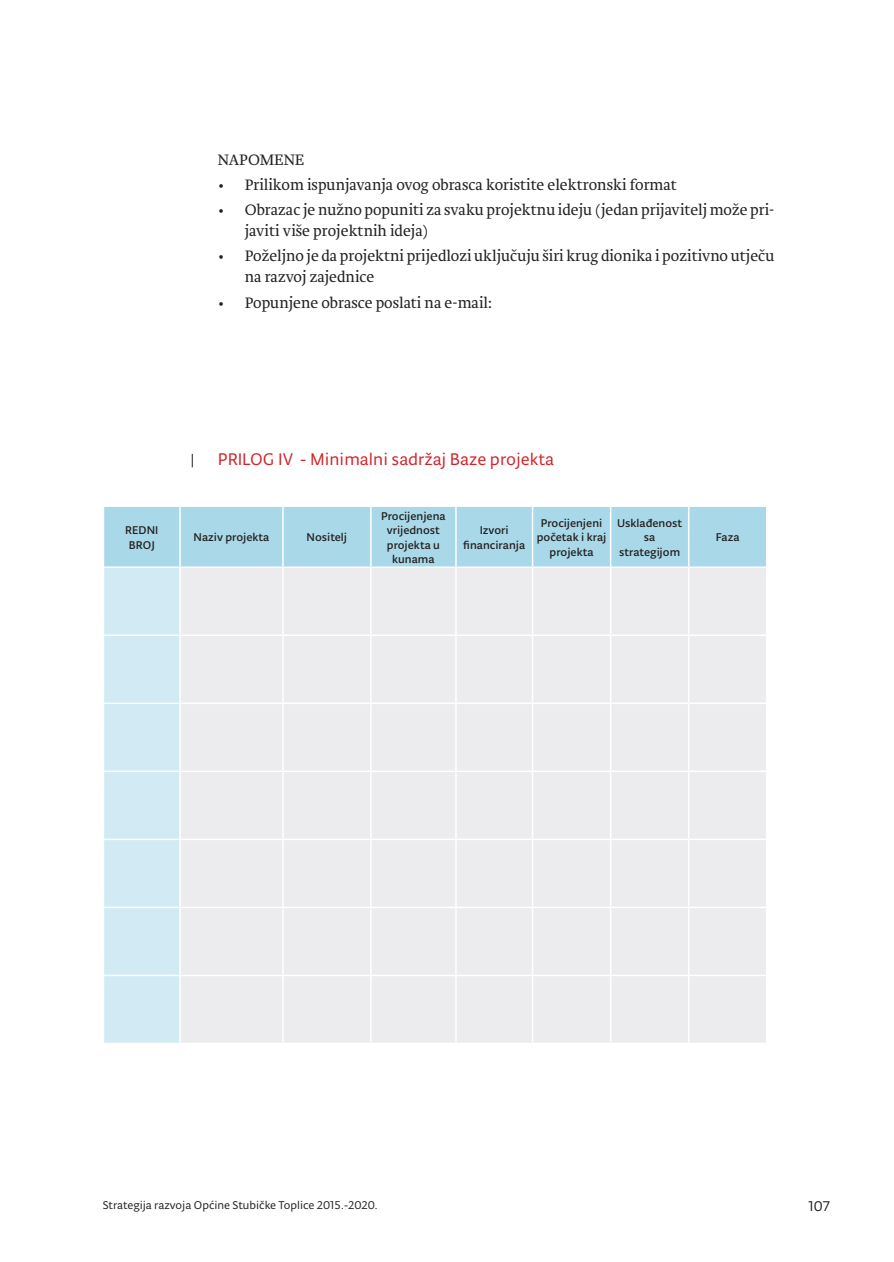
<style>
.page{position:relative;width:894px;height:1262px;background:#fff}
.page>*{position:absolute;margin:0;border:0;box-sizing:border-box;transform-origin:0 0}
.t1{font:18px "Typonine Sans Pro Normal";color:#d1232a}
.t2{font:300 15.75px/21px "Brioni Pro";color:#231f20}
.t3{font:15px "Typonine Sans Pro Normal";color:#231f20}
.t4{font:12px/14.4px "Typonine Sans Pro Text";color:#231f20;text-align:center}
.t5{font:12px "Typonine Sans Pro Normal";color:#231f20}
</style>
<div class="page">
<svg style="left:192px;top:454px;width:1px;height:13px"></svg>
<svg style="left:104px;top:507px;width:662px;height:536px;background:#bce0ed"></svg>
<div style="left:181px;top:568px;width:585px;height:475px;background:#ececee"></div>
<hr style="left:103px;top:566px;width:77px;height:2px;background:#fff">
<hr style="left:103px;top:635px;width:77px;height:1px;background:#fff">
<hr style="left:103px;top:703px;width:77px;height:1px;background:#fff">
<hr style="left:103px;top:771px;width:77px;height:1px;background:#fff">
<hr style="left:103px;top:839px;width:77px;height:1px;background:#fff">
<hr style="left:103px;top:907px;width:77px;height:1px;background:#fff">
<hr style="left:103px;top:975px;width:77px;height:1px;background:#fff">
<hr style="left:179px;top:507px;width:2px;height:59px;background:#fff">
<hr style="left:282px;top:507px;width:2px;height:59px;background:#fff">
<hr style="left:370px;top:507px;width:1px;height:59px;background:#fff">
<hr style="left:455px;top:507px;width:1px;height:59px;background:#fff">
<hr style="left:531px;top:507px;width:2px;height:59px;background:#fff">
<hr style="left:610px;top:507px;width:1px;height:59px;background:#fff">
<hr style="left:688px;top:507px;width:1px;height:59px;background:#fff">
<hr style="left:180px;top:566px;width:103px;height:2px;background:#fff">
<hr style="left:179px;top:568px;width:2px;height:67px;background:#fff">
<hr style="left:283px;top:566px;width:88px;height:2px;background:#fff">
<hr style="left:282px;top:568px;width:2px;height:67px;background:#fff">
<hr style="left:371px;top:566px;width:85px;height:2px;background:#fff">
<hr style="left:370px;top:568px;width:1px;height:67px;background:#fff">
<hr style="left:456px;top:566px;width:76px;height:2px;background:#fff">
<hr style="left:455px;top:568px;width:1px;height:67px;background:#fff">
<hr style="left:532px;top:566px;width:78px;height:2px;background:#fff">
<hr style="left:531px;top:568px;width:2px;height:67px;background:#fff">
<hr style="left:610px;top:566px;width:78px;height:2px;background:#fff">
<hr style="left:610px;top:568px;width:1px;height:67px;background:#fff">
<hr style="left:688px;top:566px;width:79px;height:2px;background:#fff">
<hr style="left:688px;top:568px;width:1px;height:67px;background:#fff">
<hr style="left:180px;top:635px;width:103px;height:1px;background:#fff">
<hr style="left:179px;top:636px;width:2px;height:67px;background:#fff">
<hr style="left:283px;top:635px;width:88px;height:1px;background:#fff">
<hr style="left:282px;top:636px;width:2px;height:67px;background:#fff">
<hr style="left:371px;top:635px;width:85px;height:1px;background:#fff">
<hr style="left:370px;top:636px;width:1px;height:67px;background:#fff">
<hr style="left:456px;top:635px;width:76px;height:1px;background:#fff">
<hr style="left:455px;top:636px;width:1px;height:67px;background:#fff">
<hr style="left:532px;top:635px;width:78px;height:1px;background:#fff">
<hr style="left:531px;top:636px;width:2px;height:67px;background:#fff">
<hr style="left:610px;top:635px;width:78px;height:1px;background:#fff">
<hr style="left:610px;top:636px;width:1px;height:67px;background:#fff">
<hr style="left:688px;top:635px;width:79px;height:1px;background:#fff">
<hr style="left:688px;top:636px;width:1px;height:67px;background:#fff">
<hr style="left:180px;top:703px;width:103px;height:1px;background:#fff">
<hr style="left:179px;top:704px;width:2px;height:67px;background:#fff">
<hr style="left:283px;top:703px;width:88px;height:1px;background:#fff">
<hr style="left:282px;top:704px;width:2px;height:67px;background:#fff">
<hr style="left:371px;top:703px;width:85px;height:1px;background:#fff">
<hr style="left:370px;top:704px;width:1px;height:67px;background:#fff">
<hr style="left:456px;top:703px;width:76px;height:1px;background:#fff">
<hr style="left:455px;top:704px;width:1px;height:67px;background:#fff">
<hr style="left:532px;top:703px;width:78px;height:1px;background:#fff">
<hr style="left:531px;top:704px;width:2px;height:67px;background:#fff">
<hr style="left:610px;top:703px;width:78px;height:1px;background:#fff">
<hr style="left:610px;top:704px;width:1px;height:67px;background:#fff">
<hr style="left:688px;top:703px;width:79px;height:1px;background:#fff">
<hr style="left:688px;top:704px;width:1px;height:67px;background:#fff">
<hr style="left:180px;top:771px;width:103px;height:1px;background:#fff">
<hr style="left:179px;top:772px;width:2px;height:67px;background:#fff">
<hr style="left:283px;top:771px;width:88px;height:1px;background:#fff">
<hr style="left:282px;top:772px;width:2px;height:67px;background:#fff">
<hr style="left:371px;top:771px;width:85px;height:1px;background:#fff">
<hr style="left:370px;top:772px;width:1px;height:67px;background:#fff">
<hr style="left:456px;top:771px;width:76px;height:1px;background:#fff">
<hr style="left:455px;top:772px;width:1px;height:67px;background:#fff">
<hr style="left:532px;top:771px;width:78px;height:1px;background:#fff">
<hr style="left:531px;top:772px;width:2px;height:67px;background:#fff">
<hr style="left:610px;top:771px;width:78px;height:1px;background:#fff">
<hr style="left:610px;top:772px;width:1px;height:67px;background:#fff">
<hr style="left:688px;top:771px;width:79px;height:1px;background:#fff">
<hr style="left:688px;top:772px;width:1px;height:67px;background:#fff">
<hr style="left:180px;top:839px;width:103px;height:1px;background:#fff">
<hr style="left:179px;top:840px;width:2px;height:67px;background:#fff">
<hr style="left:283px;top:839px;width:88px;height:1px;background:#fff">
<hr style="left:282px;top:840px;width:2px;height:67px;background:#fff">
<hr style="left:371px;top:839px;width:85px;height:1px;background:#fff">
<hr style="left:370px;top:840px;width:1px;height:67px;background:#fff">
<hr style="left:456px;top:839px;width:76px;height:1px;background:#fff">
<hr style="left:455px;top:840px;width:1px;height:67px;background:#fff">
<hr style="left:532px;top:839px;width:78px;height:1px;background:#fff">
<hr style="left:531px;top:840px;width:2px;height:67px;background:#fff">
<hr style="left:610px;top:839px;width:78px;height:1px;background:#fff">
<hr style="left:610px;top:840px;width:1px;height:67px;background:#fff">
<hr style="left:688px;top:839px;width:79px;height:1px;background:#fff">
<hr style="left:688px;top:840px;width:1px;height:67px;background:#fff">
<hr style="left:180px;top:907px;width:103px;height:1px;background:#fff">
<hr style="left:179px;top:908px;width:2px;height:67px;background:#fff">
<hr style="left:283px;top:907px;width:88px;height:1px;background:#fff">
<hr style="left:282px;top:908px;width:2px;height:67px;background:#fff">
<hr style="left:371px;top:907px;width:85px;height:1px;background:#fff">
<hr style="left:370px;top:908px;width:1px;height:67px;background:#fff">
<hr style="left:456px;top:907px;width:76px;height:1px;background:#fff">
<hr style="left:455px;top:908px;width:1px;height:67px;background:#fff">
<hr style="left:532px;top:907px;width:78px;height:1px;background:#fff">
<hr style="left:531px;top:908px;width:2px;height:67px;background:#fff">
<hr style="left:610px;top:907px;width:78px;height:1px;background:#fff">
<hr style="left:610px;top:908px;width:1px;height:67px;background:#fff">
<hr style="left:688px;top:907px;width:79px;height:1px;background:#fff">
<hr style="left:688px;top:908px;width:1px;height:67px;background:#fff">
<hr style="left:180px;top:975px;width:103px;height:1px;background:#fff">
<hr style="left:179px;top:976px;width:2px;height:67px;background:#fff">
<hr style="left:283px;top:975px;width:88px;height:1px;background:#fff">
<hr style="left:282px;top:976px;width:2px;height:67px;background:#fff">
<hr style="left:371px;top:975px;width:85px;height:1px;background:#fff">
<hr style="left:370px;top:976px;width:1px;height:67px;background:#fff">
<hr style="left:456px;top:975px;width:76px;height:1px;background:#fff">
<hr style="left:455px;top:976px;width:1px;height:67px;background:#fff">
<hr style="left:532px;top:975px;width:78px;height:1px;background:#fff">
<hr style="left:531px;top:976px;width:2px;height:67px;background:#fff">
<hr style="left:610px;top:975px;width:78px;height:1px;background:#fff">
<hr style="left:610px;top:976px;width:1px;height:67px;background:#fff">
<hr style="left:688px;top:975px;width:79px;height:1px;background:#fff">
<hr style="left:688px;top:976px;width:1px;height:67px;background:#fff">
<p class="t2" style="left:218px;top:149px;width:88px">NAPOMENE</p>
<p class="t2" style="left:218px;top:175px;width:460px">• Prilikom ispunjavanja ovog obrasca koristite elektronski format</p>
<p class="t2" style="left:245px;top:200px;width:531px;text-indent:-27px">• Obrazac je nužno popuniti za svaku projektnu ideju (jedan prijavitelj može pri&shy;javiti više projektnih ideja)</p>
<p class="t2" style="left:245px;top:246px;width:531px;text-indent:-27px">• Poželjno je da projektni prijedlozi uključuju širi krug dionika i pozitivno utječu na razvoj zajednice</p>
<p class="t2" style="left:218px;top:292px;width:275px">• Popunjene obrasce poslati na e-mail:</p>
<p class="t1" style="left:218px;top:449px;width:338px">PRILOG IV - Minimalni sadržaj Baze projekta</p>
<p class="t4" style="left:125px;top:523px;width:35px;text-align:left">REDNI<br>BROJ</p>
<p class="t4" style="left:194px;top:530px;width:77px">Naziv projekta</p>
<p class="t4" style="left:306px;top:530px;width:42px">Nositelj</p>
<p class="t4" style="left:381px;top:509px;width:66px">Procijenjena vrijednost projekta u kunama</p>
<p class="t4" style="left:463px;top:523px;width:64px">Izvori financiranja</p>
<p class="t4" style="left:536px;top:516px;width:71px">Procijenjeni početak i kraj projekta</p>
<p class="t4" style="left:617px;top:516px;width:67px">Usklađenost sa strategijom</p>
<p class="t4" style="left:715px;top:530px;width:25px">Faza</p>
<p class="t5" style="left:103px;top:1198px;width:276px">Strategija razvoja Općine Stubičke Toplice 2015.-2020.</p>
<p class="t3" style="left:808px;top:1198px;width:23px">107</p>
</div>
